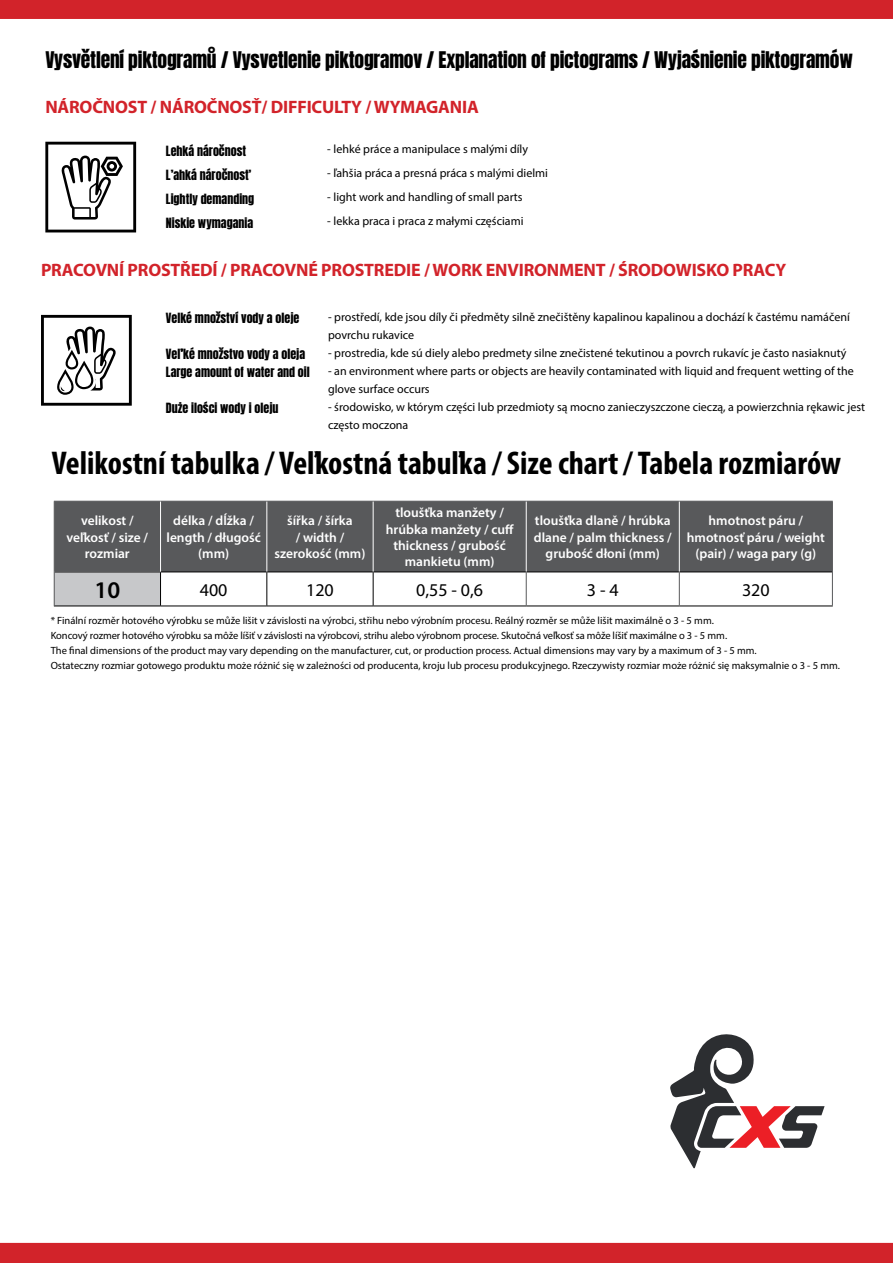
<style>
.page{position:relative;width:893px;height:1263px;background:#fff}
.page>*{position:absolute;margin:0;border:0;box-sizing:border-box;transform-origin:0 0}
.t1{font:700 condensed 33px "Myriad Pro";color:#000}
.t2{font:600 24px "Myriad Pro";color:#000}
.t3{font:19.5px "Anton";letter-spacing:-.01em;color:#000}
.t4{font:700 18px "Myriad Pro";letter-spacing:-.01em;color:#d2232a}
.t5{font:18px "Myriad Pro";color:#000}
.t6{font:600 13.5px/16.2px "Myriad Pro";color:#fff;text-align:center}
.t7{font:12px/18px "Myriad Pro";color:#000}
.t8{font:12px/24px "Anton";color:#000}
.t9{font:10.5px/15px "Myriad Pro";color:#000}
</style>
<div class="page">
<svg style="left:45px;top:142px;width:91px;height:90px"></svg>
<svg style="left:670px;top:1034px;width:155px;height:134px"></svg>
<svg style="left:41px;top:315px;width:91px;height:91px"></svg>
<div style="left:55px;top:502px;width:777px;height:70px;background:#58595b"></div>
<div style="left:54px;top:572px;width:107px;height:34px;background:#c7c8ca"></div>
<hr style="left:55px;top:572px;width:106px;height:1px;background:#000">
<hr style="left:161px;top:572px;width:106px;height:1px;background:#000">
<hr style="left:160px;top:572px;width:1px;height:34px;background:#000">
<hr style="left:267px;top:572px;width:106px;height:1px;background:#000">
<hr style="left:266px;top:572px;width:1px;height:34px;background:#000">
<hr style="left:373px;top:572px;width:153px;height:1px;background:#000">
<hr style="left:373px;top:572px;width:1px;height:34px;background:#000">
<hr style="left:526px;top:572px;width:153px;height:1px;background:#000">
<hr style="left:679px;top:572px;width:153px;height:1px;background:#000">
<hr style="left:54px;top:606px;width:107px;height:1px;background:#000">
<hr style="left:161px;top:606px;width:106px;height:1px;background:#000">
<hr style="left:267px;top:606px;width:106px;height:1px;background:#000">
<hr style="left:373px;top:606px;width:153px;height:1px;background:#000">
<hr style="left:526px;top:606px;width:153px;height:1px;background:#000">
<hr style="left:679px;top:606px;width:154px;height:1px;background:#000">
<hr style="left:54px;top:501px;width:107px;height:1px;background:#58595b">
<hr style="left:54px;top:502px;width:1px;height:70px;background:#58595b">
<hr style="left:161px;top:501px;width:106px;height:1px;background:#58595b">
<hr style="left:267px;top:501px;width:106px;height:1px;background:#58595b">
<hr style="left:373px;top:501px;width:153px;height:1px;background:#58595b">
<hr style="left:526px;top:501px;width:153px;height:1px;background:#58595b">
<hr style="left:679px;top:501px;width:154px;height:1px;background:#58595b">
<hr style="left:54px;top:572px;width:1px;height:34px;background:#58595b">
<hr style="left:160px;top:502px;width:1px;height:70px;background:#fff">
<hr style="left:266px;top:502px;width:1px;height:70px;background:#fff">
<hr style="left:373px;top:502px;width:1px;height:70px;background:#fff">
<hr style="left:832px;top:502px;width:1px;height:70px;background:#58595b">
<hr style="left:526px;top:572px;width:1px;height:34px;background:#58595b">
<hr style="left:679px;top:572px;width:1px;height:34px;background:#58595b">
<hr style="left:832px;top:572px;width:1px;height:34px;background:#58595b">
<hr style="left:526px;top:502px;width:1px;height:70px;background:#fff">
<hr style="left:679px;top:502px;width:1px;height:70px;background:#fff">
<div style="left:0;top:0;width:893px;height:19px;background:#d2232a"></div>
<div style="left:0;top:1243px;width:893px;height:20px;background:#d2232a"></div>
<h3 class="t3" style="left:45px;top:50px;width:809px">Vysvětlení piktogramů / Vysvetlenie piktogramov / Explanation of pictograms / Wyjaśnienie piktogramów</h3>
<h3 class="t4" style="left:45px;top:95px;width:435px">NÁROČNOST / NÁROČNOSŤ/ DIFFICULTY / WYMAGANIA</h3>
<p class="t8" style="left:166px;top:139px;width:90px">Lehká náročnost<br>L’ahká náročnosť<br>Lightly demanding<br>Niskie wymagania</p>
<p class="t7" style="left:327px;top:140px;width:202px">- lehké práce a manipulace s malými díly</p>
<p class="t7" style="left:327px;top:164px;width:222px">- ľahšia práca a presná práca s malými dielmi</p>
<p class="t7" style="left:327px;top:188px;width:197px">- light work and handling of small parts</p>
<p class="t7" style="left:327px;top:212px;width:198px">- lekka praca i praca z małymi częściami</p>
<h3 class="t4" style="left:41px;top:259px;width:747px">PRACOVNÍ PROSTŘEDÍ / PRACOVNÉ PROSTREDIE / WORK ENVIRONMENT / ŚRODOWISKO PRACY</h3>
<p class="t8" style="left:166px;top:307px;width:135px">Velké množství vody a oleje</p>
<p class="t8" style="left:166px;top:346px;width:145px;line-height:18px">Veľ’ké množstvo vody a oleja<br>Large amount of water and oil</p>
<p class="t8" style="left:166px;top:397px;width:114px">Duże ilości wody i oleju</p>
<p class="t7" style="left:328px;top:308px;width:523px">- prostředí, kde jsou díly či předměty silně znečištěny kapalinou kapalinou a dochází k častému namáčení povrchu rukavice</p>
<p class="t7" style="left:328px;top:344px;width:520px">- prostredia, kde sú diely alebo predmety silne znečistené tekutinou a povrch rukavíc je často nasiaknutý</p>
<p class="t7" style="left:328px;top:362px;width:527px">- an environment where parts or objects are heavily contaminated with liquid and frequent wetting of the glove surface occurs</p>
<p class="t7" style="left:328px;top:398px;width:538px">- środowisko, w którym części lub przedmioty są mocno zanieczyszczone cieczą, a powierzchnia rękawic jest często moczona</p>
<h1 class="t1" style="left:52px;top:443px;width:791px">Velikostní tabulka / Veľkostná tabuľka / Size chart / Tabela rozmiarów</h1>
<p class="t6" style="left:67px;top:512px;width:83px">velikost / veľkosť / size / rozmiar</p>
<p class="t6" style="left:167px;top:512px;width:96px">délka / dĺžka / length / długość (mm)</p>
<p class="t6" style="left:275px;top:512px;width:92px">šířka / šírka<br>/ width / szerokość (mm)</p>
<p class="t6" style="left:386px;top:504px;width:129px">tloušťka manžety / hrúbka manžety / cuff thickness / grubość mankietu (mm)</p>
<p class="t6" style="left:534px;top:512px;width:139px">tloušťka dlaně / hrúbka dlane / palm thickness / grubość dłoni (mm)</p>
<p class="t6" style="left:687px;top:512px;width:139px">hmotnost páru / hmotnosť páru / weight (pair) / waga pary (g)</p>
<h2 class="t2" style="left:95px;top:575px;width:27px">10</h2>
<h3 class="t5" style="left:200px;top:578px;width:29px">400</h3>
<h3 class="t5" style="left:306px;top:578px;width:29px">120</h3>
<h3 class="t5" style="left:416px;top:578px;width:68px">0,55 - 0,6</h3>
<h3 class="t5" style="left:587px;top:578px;width:33px">3 - 4</h3>
<h3 class="t5" style="left:742px;top:578px;width:29px">320</h3>
<p class="t9" style="left:51px;top:613px;width:791px">* Finální rozměr hotového výrobku se může lišit v závislosti na výrobci, střihu nebo výrobním procesu. Reálný rozměr se může lišit maximálně o 3 - 5 mm.<br>Koncový rozmer hotového výrobku sa môže líšiť v závislosti na výrobcovi, strihu alebo výrobnom procese. Skutočná veľkosť sa môže líšiť maximálne o 3 - 5 mm.<br>The final dimensions of the product may vary depending on the manufacturer, cut, or production process. Actual dimensions may vary by a maximum of 3 - 5 mm.<br>Ostateczny rozmiar gotowego produktu może różnić się w zależności od producenta, kroju lub procesu produkcyjnego. Rzeczywisty rozmiar może różnić się maksymalnie o 3 - 5 mm.</p>
</div>
